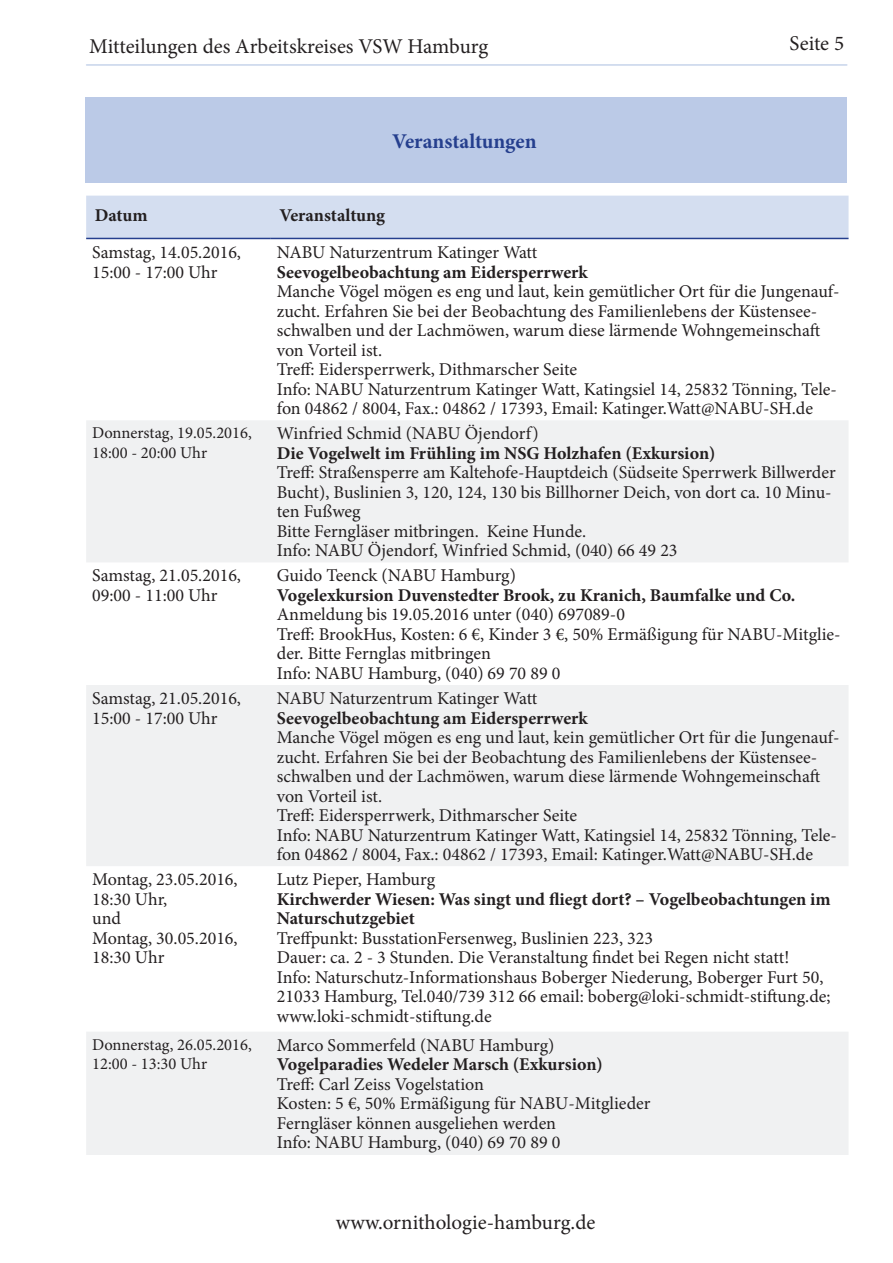
<style>
.page{position:relative;width:893px;height:1263px;background:#fff}
.page>*{position:absolute;margin:0;border:0;box-sizing:border-box;transform-origin:0 0}
.t1{font:21px "Minion Pro";color:#231f20}
.t2{font:700 21px "Minion Pro";letter-spacing:-.005em;color:#253f8e}
.t3{font:18px/19.5px "Minion Pro";color:#231f20}
.t4{font:700 18px/19.5px "Minion Pro";color:#231f20}
.t5{font:18px "Minion Pro";letter-spacing:-.02em;color:#231f20}
.t6{font:16.5px/19.5px "Minion Pro";color:#231f20}
</style>
<div class="page">
<hr style="left:87px;top:64px;width:760px;height:2px;background:#c7d4eb">
<div style="left:85px;top:98px;width:762px;height:85px;background:#bbcae7"></div>
<div style="left:86px;top:196px;width:762px;height:42px;background:#d4def0"></div>
<svg style="left:86px;top:420px;width:762px;height:735px;fill:#f0f1f2"></svg>
<hr style="left:86px;top:238px;width:185px;height:1px;background:#253f8e">
<hr style="left:271px;top:238px;width:577px;height:1px;background:#253f8e">
<p class="t1" style="left:89px;top:33px;width:400px">Mitteilungen des Arbeitskreises VSW Hamburg</p>
<p class="t1" style="left:789px;top:29px;width:56px">Seite 5</p>
<p class="t2" style="left:392px;top:126px;width:146px">Veranstaltungen</p>
<p class="t4" style="left:95px;top:206px;width:54px">Datum</p>
<p class="t4" style="left:279px;top:206px;width:107px">Veranstaltung</p>
<p class="t3" style="left:92px;top:243px;width:150px">Samstag, 14.05.2016,<br>15:00 - 17:00 Uhr</p>
<p class="t5" style="left:277px;top:240px;width:262px">NABU Naturzentrum Katinger Watt</p>
<p class="t4" style="left:277px;top:262px;width:312px">Seevogelbeobachtung am Eidersperrwerk</p>
<p class="t3" style="left:277px;top:282px;width:564px">Manche Vögel mögen es eng und laut, kein gemütlicher Ort für die Jungenauf&shy;zucht. Erfahren Sie bei der Beobachtung des Familienlebens der Küstensee&shy;schwalben und der Lachmöwen, warum diese lärmende Wohngemeinschaft von Vorteil ist.<br>Treff: Eidersperrwerk, Dithmarscher Seite<br>Info: NABU Naturzentrum Katinger Watt, Katingsiel 14, 25832 Tönning, Tele&shy;fon 04862 / 8004, Fax.: 04862 / 17393, Email: Katinger.Watt@NABU-SH.de</p>
<p class="t6" style="left:92px;top:423px;width:161px">Donnerstag, 19.05.2016,<br>18:00 - 20:00 Uhr</p>
<p class="t3" style="left:277px;top:424px;width:263px">Winfried Schmid (NABU Öjendorf)</p>
<p class="t4" style="left:277px;top:443px;width:440px">Die Vogelwelt im Frühling im NSG Holzhafen (Exkursion)</p>
<p class="t3" style="left:277px;top:463px;width:560px">Treff: Straßensperre am Kaltehofe-Hauptdeich (Südseite Sperrwerk Billwerder Bucht), Buslinien 3, 120, 124, 130 bis Billhorner Deich, von dort ca. 10 Minu&shy;ten Fußweg<br>Bitte Ferngläser mitbringen. Keine Hunde.<br>Info: NABU Öjendorf, Winfried Schmid, (040) 66 49 23</p>
<p class="t3" style="left:92px;top:566px;width:150px">Samstag, 21.05.2016,<br>09:00 - 11:00 Uhr</p>
<p class="t3" style="left:277px;top:566px;width:241px">Guido Teenck (NABU Hamburg)</p>
<p class="t4" style="left:277px;top:585px;width:520px">Vogelexkursion Duvenstedter Brook, zu Kranich, Baumfalke und Co.</p>
<p class="t3" style="left:277px;top:605px;width:565px">Anmeldung bis 19.05.2016 unter (040) 697089-0<br>Treff: BrookHus, Kosten: 6 €, Kinder 3 €, 50% Ermäßigung für NABU-Mitglie&shy;der. Bitte Fernglas mitbringen<br>Info: NABU Hamburg, (040) 69 70 89 0</p>
<p class="t3" style="left:92px;top:689px;width:150px">Samstag, 21.05.2016,<br>15:00 - 17:00 Uhr</p>
<p class="t5" style="left:277px;top:686px;width:262px">NABU Naturzentrum Katinger Watt</p>
<p class="t4" style="left:277px;top:708px;width:312px">Seevogelbeobachtung am Eidersperrwerk</p>
<p class="t3" style="left:277px;top:728px;width:564px">Manche Vögel mögen es eng und laut, kein gemütlicher Ort für die Jungenauf&shy;zucht. Erfahren Sie bei der Beobachtung des Familienlebens der Küstensee&shy;schwalben und der Lachmöwen, warum diese lärmende Wohngemeinschaft von Vorteil ist.<br>Treff: Eidersperrwerk, Dithmarscher Seite<br>Info: NABU Naturzentrum Katinger Watt, Katingsiel 14, 25832 Tönning, Tele&shy;fon 04862 / 8004, Fax.: 04862 / 17393, Email: Katinger.Watt@NABU-SH.de</p>
<p class="t3" style="left:92px;top:870px;width:147px">Montag, 23.05.2016,<br>18:30 Uhr,<br>und<br>Montag, 30.05.2016,<br>18:30 Uhr</p>
<p class="t3" style="left:277px;top:870px;width:160px">Lutz Pieper, Hamburg</p>
<p class="t4" style="left:277px;top:889px;width:555px">Kirchwerder Wiesen: Was singt und fliegt dort? – Vogelbeobachtungen im<br>Naturschutzgebiet</p>
<p class="t3" style="left:277px;top:928px;width:555px">Treffpunkt: BusstationFersenweg, Buslinien 223, 323<br>Dauer: ca. 2 - 3 Stunden. Die Veranstaltung findet bei Regen nicht statt!<br>Info: Naturschutz-Informationshaus Boberger Niederung, Boberger Furt 50, 21033 Hamburg, Tel.040/739 312 66 email: boberg@loki-schmidt-stiftung.de; www.loki-schmidt-stiftung.de</p>
<p class="t6" style="left:92px;top:1035px;width:161px">Donnerstag, 26.05.2016,<br>12:00 - 13:30 Uhr</p>
<p class="t3" style="left:277px;top:1035px;width:279px">Marco Sommerfeld (NABU Hamburg)</p>
<p class="t4" style="left:277px;top:1054px;width:328px">Vogelparadies Wedeler Marsch (Exkursion)</p>
<p class="t3" style="left:277px;top:1074px;width:375px">Treff: Carl Zeiss Vogelstation<br>Kosten: 5 €, 50% Ermäßigung für NABU-Mitglieder Ferngläser können ausgeliehen werden<br>Info: NABU Hamburg, (040) 69 70 89 0</p>
<p class="t1" style="left:336px;top:1208px;width:261px">www.ornithologie-hamburg.de</p>
</div>
